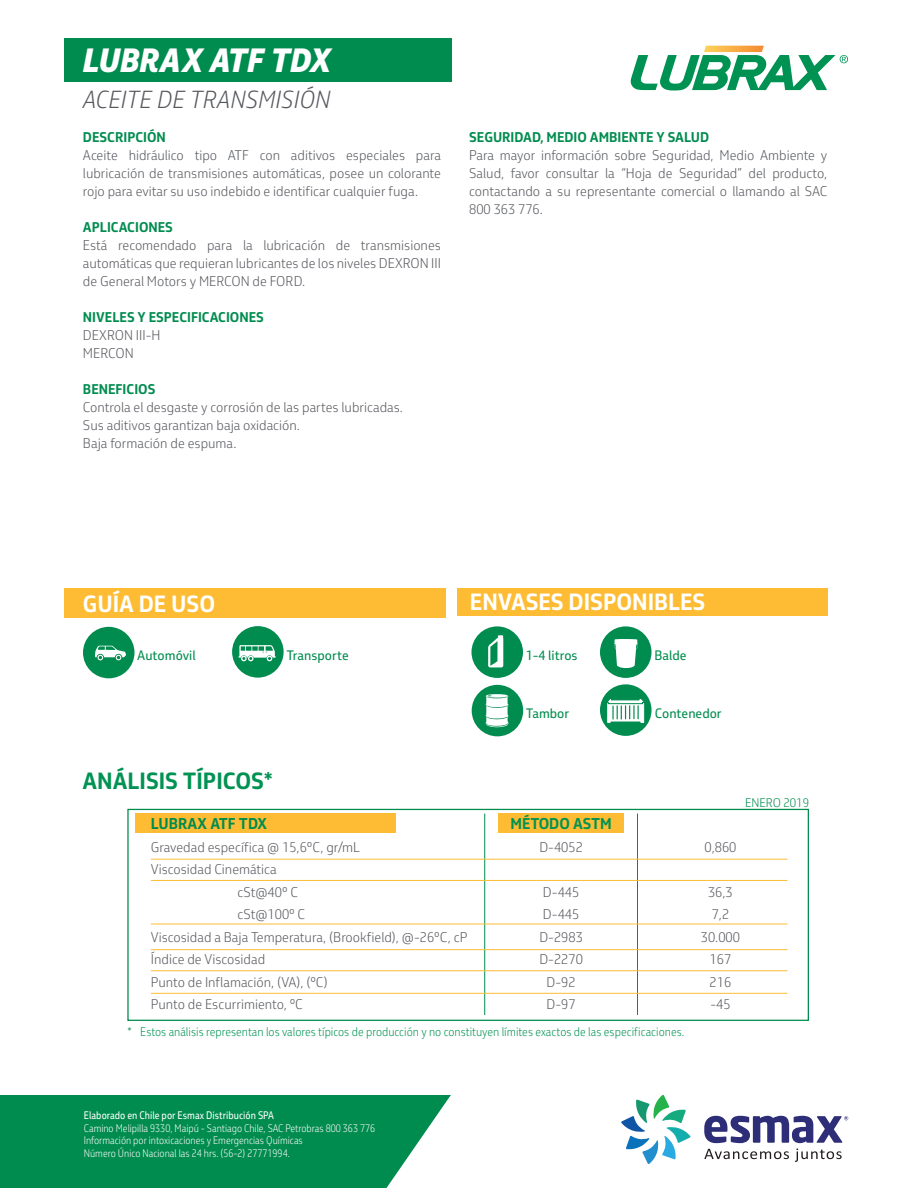
<style>
.page{position:relative;width:918px;height:1188px;background:#fff}
.page>*{position:absolute;margin:0;border:0;box-sizing:border-box;transform-origin:0 0}
.t1{font:italic 800 32.25px "Petrobras Sans";color:#fff}
.t2{font:italic 300 23.7px "Petrobras Sans";color:#56585d}
.t3{font:700 22.5px "Petrobras Sans";color:#fff}
.t4{font:700 22.5px "Petrobras Sans";color:#009253}
.t5{font:700 15px "Petrobras Sans";color:#008c4e}
.t6{font:700 15px "Petrobras Sans";color:#009253}
.t7{font:300 13.5px/18px "Petrobras Sans";color:#56585d;text-align:justify}
.t8{font:700 13.5px "Petrobras Sans";color:#008c4e}
.t9{font:13.05px "Petrobras Sans";color:#008c4e}
.t10{font:300 12px "Petrobras Sans";color:#009253;scale:.94 1}
.t11{font:300 12px "Petrobras Sans";color:#008c4e}
.t12{font:300 10.5px/12.6px "Petrobras Sans";color:#fff;scale:.9 1}
.t13{font:10.5px "Petrobras Sans";color:#fff;scale:.9 1}
</style>
<div class="page">
<div style="left:0;top:1095px;width:687px;height:93px;background:#008c4e"></div>
<svg style="left:386px;top:1095px;width:463px;height:93px;fill:#fff"></svg>
<div style="left:65px;top:39px;width:387px;height:43px;background:#008c4e"></div>
<div style="left:65px;top:588px;width:381px;height:29px;background:#fdbc34"></div>
<div style="left:458px;top:588px;width:370px;height:28px;background:#fdbc34"></div>
<svg style="left:631px;top:46px;width:217px;height:45px"></svg>
<div style="left:83px;top:627px;width:52px;height:51px;background:#008c4e;border-radius:50%"></div>
<svg style="left:95px;top:646px;width:31px;height:14px"></svg>
<div style="left:232px;top:626px;width:52px;height:52px;background:#008c4e;border-radius:50%"></div>
<svg style="left:239px;top:645px;width:37px;height:16px"></svg>
<div style="left:471px;top:626px;width:52px;height:52px;background:#008c4e;border-radius:50%"></div>
<svg style="left:488px;top:635px;width:15px;height:32px"></svg>
<div style="left:600px;top:626px;width:52px;height:52px;background:#008c4e;border-radius:50%"></div>
<svg style="left:614px;top:639px;width:24px;height:29px"></svg>
<div style="left:472px;top:685px;width:51px;height:51px;background:#008c4e;border-radius:50%"></div>
<svg style="left:485px;top:694px;width:24px;height:34px"></svg>
<div style="left:135px;top:814px;width:261px;height:19px;background:#fdbc34"></div>
<div style="left:498px;top:814px;width:126px;height:19px;background:#fdbc34"></div>
<hr style="left:484px;top:814px;width:1px;height:201px;background:#008c4e">
<hr style="left:637px;top:814px;width:1px;height:201px;background:#008c4e">
<div style="left:127px;top:809px;width:682px;height:212px;border:1px solid #008c4e"></div>
<hr style="left:151px;top:859px;width:636px;height:1px;background:#fdbc34">
<hr style="left:151px;top:880px;width:636px;height:1px;background:#fdbc34">
<hr style="left:151px;top:924px;width:636px;height:1px;background:#fdbc34">
<hr style="left:151px;top:949px;width:636px;height:1px;background:#fdbc34">
<hr style="left:151px;top:970px;width:636px;height:1px;background:#fdbc34">
<hr style="left:151px;top:993px;width:636px;height:1px;background:#fdbc34">
<svg style="left:704px;top:1116px;width:144px;height:27px"></svg>
<svg style="left:621px;top:1095px;width:70px;height:69px;background:#bbdfe2"></svg>
<svg style="left:704px;top:1149px;width:85px;height:10px"></svg>
<svg style="left:795px;top:1149px;width:47px;height:13px"></svg>
<div style="left:600px;top:684px;width:52px;height:52px;background:#008c4e;border-radius:50%"></div>
<svg style="left:607px;top:699px;width:38px;height:24px"></svg>
<h1 class="t1" style="left:83px;top:38px;width:250px">LUBRAX ATF TDX</h1>
<h2 class="t2" style="left:83px;top:85px;width:249px">ACEITE DE TRANSMISIÓN</h2>
<p class="t8" style="left:83px;top:129px;width:84px">DESCRIPCIÓN</p>
<p class="t7" style="left:83px;top:147px;width:360px">Aceite hidráulico tipo ATF con aditivos especiales para lubricación de transmisiones automáticas, posee un colorante rojo para evitar su uso indebido e identificar cualquier fuga.</p>
<p class="t8" style="left:83px;top:219px;width:92px">APLICACIONES</p>
<p class="t7" style="left:83px;top:237px;width:360px">Está recomendado para la lubricación de transmisiones automáticas que requieran lubricantes de los niveles DEXRON III de General Motors y MERCON de FORD.</p>
<p class="t8" style="left:83px;top:309px;width:182px">NIVELES Y ESPECIFICACIONES</p>
<p class="t7" style="left:83px;top:327px;width:79px">DEXRON III-H<br>MERCON</p>
<p class="t8" style="left:83px;top:381px;width:74px">BENEFICIOS</p>
<p class="t7" style="left:83px;top:399px;width:321px;text-align:left">Controla el desgaste y corrosión de las partes lubricadas.<br>Sus aditivos garantizan baja oxidación.<br>Baja formación de espuma.</p>
<p class="t8" style="left:469px;top:129px;width:242px">SEGURIDAD, MEDIO AMBIENTE Y SALUD</p>
<p class="t7" style="left:469px;top:147px;width:360px">Para mayor información sobre Seguridad, Medio Ambiente y Salud, favor consultar la “Hoja de Seguridad” del producto, contactando a su representante comercial o llamando al SAC 800 363 776.</p>
<h3 class="t3" style="left:83px;top:589px;width:134px">GUÍA DE USO</h3>
<h3 class="t3" style="left:470px;top:587px;width:237px">ENVASES DISPONIBLES</h3>
<p class="t9" style="left:137px;top:648px;width:60px">Automóvil</p>
<p class="t9" style="left:286px;top:647px;width:64px">Transporte</p>
<p class="t9" style="left:526px;top:647px;width:53px">1-4 litros</p>
<p class="t9" style="left:655px;top:647px;width:34px">Balde</p>
<p class="t9" style="left:526px;top:706px;width:45px">Tambor</p>
<p class="t9" style="left:655px;top:705px;width:68px">Contenedor</p>
<h3 class="t4" style="left:83px;top:766px;width:192px">ANÁLISIS TÍPICOS*</h3>
<p class="t11" style="left:745px;top:796px;width:66px">ENERO 2019</p>
<p class="t5" style="left:151px;top:814px;width:118px">LUBRAX ATF TDX</p>
<p class="t7" style="left:151px;top:838px;width:211px">Gravedad específica @ 15,6ºC, gr/mL</p>
<p class="t7" style="left:151px;top:861px;width:127px">Viscosidad Cinemática</p>
<p class="t7" style="left:238px;top:883px;width:62px">cSt@40º C</p>
<p class="t7" style="left:238px;top:906px;width:69px">cSt@100º C</p>
<p class="t7" style="left:151px;top:928px;width:318px">Viscosidad a Baja Temperatura, (Brookfield), @-26ºC, cP</p>
<p class="t7" style="left:151px;top:951px;width:116px">Índice de Viscosidad</p>
<p class="t7" style="left:151px;top:973px;width:178px">Punto de Inflamación, (VA), (ºC)</p>
<p class="t7" style="left:151px;top:996px;width:153px">Punto de Escurrimiento, ºC</p>
<p class="t6" style="left:510px;top:814px;width:103px">MÉTODO ASTM</p>
<p class="t7" style="left:539px;top:838px;width:45px">D-4052</p>
<p class="t7" style="left:539px;top:881px;width:45px;line-height:22.5px;text-align:center">D-445<br>D-445<br>D-2983<br>D-2270<br>D-92<br>D-97</p>
<p class="t10" style="left:127px;top:1025px;width:594px">* Estos análisis representan los valores típicos de producción y no constituyen límites exactos de las especificaciones.</p>
<p class="t7" style="left:704px;top:838px;width:33px">0,860</p>
<p class="t7" style="left:701px;top:881px;width:41px;line-height:22.5px;text-align:center">36,3<br>7,2<br>30.000<br>167<br>216 -45</p>
<p class="t13" style="left:84px;top:1109px;width:213px">Elaborado en Chile por Esmax Distribución SPA</p>
<p class="t12" style="left:84px;top:1122px;width:325px">Camino Melipilla 9330, Maipú - Santiago Chile, SAC Petrobras 800 363 776<br>Información por intoxicaciones y Emergencias Químicas<br>Número Único Nacional las 24 hrs. (56-2) 27771994.</p>
</div>
